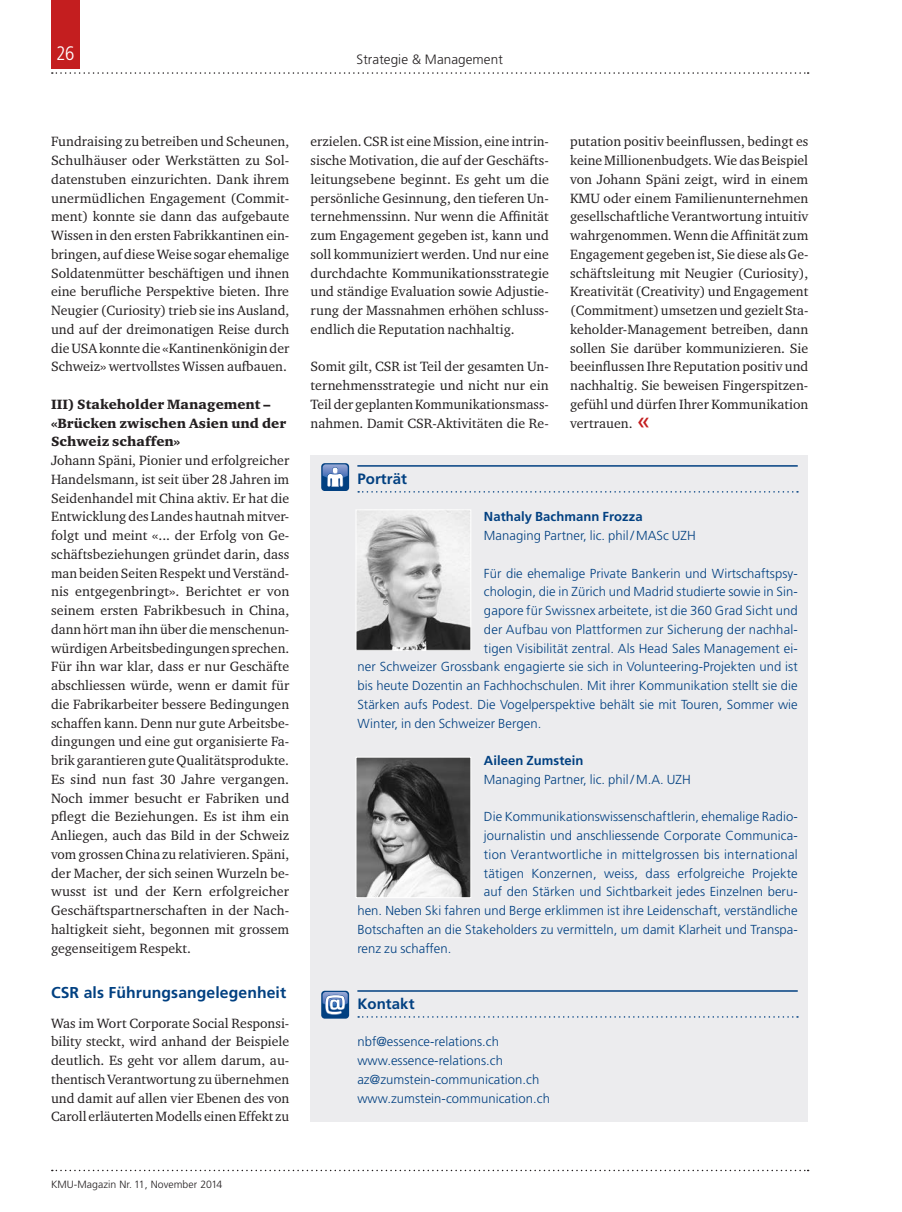
<style>
.page{position:relative;width:902px;height:1212px;background:#fff}
.page>*{position:absolute;margin:0;border:0;box-sizing:border-box;transform-origin:0 0}
.Pagina{font:300 condensed 19.5px "Frutiger LT Std";color:#fff}
.Zwischentitel{font:700 15.75px "Frutiger LT Std";letter-spacing:.005em;color:#014081}
.ServiceBox_Titel{font:700 15px "Frutiger LT Std";letter-spacing:.005em;color:#014081}
.Grundtext{font:13.8px/18.8px "Charter ITC";color:#231f20;text-align:justify}
.Sub_Zwischentitel{font:13.8px/18.8px "Charter ITC Blac";letter-spacing:.005em;color:#231f20}
.Kapitel{font:300 13.5px "Frutiger LT Std";letter-spacing:.005em;color:#231f20}
.ServiceBox_Grundtext{font:300 13.05px "Frutiger LT Std";letter-spacing:.005em;color:#014081}
.ServiceBox_Grundtext-2{font:700 13.05px "Frutiger LT Std";letter-spacing:.005em;color:#014081}
.t1{font:300 10.5px "Frutiger LT Std";letter-spacing:.005em;color:#231f20}
.s1{font-family:"Frutiger LT Std";font-size:24px;color:#c41e1f}
</style>
<div class="page">
<svg style="left:52px;top:1170px;width:756px;height:1px"></svg>
<div style="left:51px;top:0;width:29px;height:68px;background:#c41e1f"></div>
<svg style="left:52px;top:72px;width:756px;height:2px"></svg>
<div style="left:310px;top:455px;width:498px;height:666px;background:#ececee"></div>
<hr style="left:357px;top:465px;width:440px;height:2px;background:#014081">
<svg style="left:358px;top:491px;width:439px;height:2px"></svg>
<hr style="left:357px;top:990px;width:440px;height:2px;background:#014081">
<svg style="left:358px;top:1016px;width:439px;height:2px"></svg>
<div style="left:321px;top:463px;width:28px;height:28px;background:#014081;border-radius:4px"></div>
<svg style="left:322px;top:464px;width:26px;height:23px"></svg>
<div style="left:321px;top:991px;width:28px;height:27px;background:#014081;border-radius:4px"></div>
<svg style="left:322px;top:992px;width:26px;height:22px"></svg>
<img style="left:357px;top:511px;width:112px;height:138px">
<div style="left:355px;top:509px;width:116px;height:142px;border:1px solid #fff"></div>
<img style="left:357px;top:759px;width:112px;height:137px">
<div style="left:355px;top:757px;width:116px;height:141px;border:1px solid #fff"></div>
<p class="Pagina" style="left:56px;top:42px;width:20px">26</p>
<p class="Kapitel" style="left:356px;top:51px;width:148px">Strategie &amp; Management</p>
<p class="Grundtext" style="left:51px;top:132px;width:240px">Fundraising zu betreiben und Scheunen, Schulhäuser oder Werkstätten zu Sol&shy;datenstuben einzurichten. Dank ihrem unermüdlichen Engagement (Commit&shy;ment) konnte sie dann das aufgebaute Wissen in den ersten Fabrikkantinen ein&shy;bringen, auf diese Weise sogar ehemalige Soldatenmütter beschäftigen und ihnen eine berufliche Perspektive bieten. Ihre Neugier (Curiosity) trieb sie ins Ausland, und auf der dreimonatigen Reise durch die USA konnte die «Kantinenkönigin der Schweiz» wertvollstes Wissen aufbauen.</p>
<p class="Sub_Zwischentitel" style="left:51px;top:394px;width:236px">III) Stakeholder Management – «Brücken zwischen Asien und der<br>Schweiz schaffen»</p>
<p class="Grundtext" style="left:51px;top:451px;width:240px">Johann Späni, Pionier und erfolgreicher Handelsmann, ist seit über 28 Jahren im Seidenhandel mit China aktiv. Er hat die Entwicklung des Landes hautnah mitver&shy;folgt und meint «... der Erfolg von Ge&shy;schäftsbeziehungen gründet darin, dass man beiden Seiten Respekt und Verständ&shy;nis entgegenbringt». Berichtet er von seinem ersten Fabrikbesuch in China, dann hört man ihn über die menschenun&shy;würdigen Arbeitsbedingungen sprechen.<br>Für ihn war klar, dass er nur Geschäfte abschliessen würde, wenn er damit für die Fabrikarbeiter bessere Bedingungen schaffen kann. Denn nur gute Arbeitsbe&shy;dingungen und eine gut organisierte Fa&shy;brik garantieren gute Qualitätsprodukte.<br>Es sind nun fast 30 Jahre vergangen.<br>Noch immer besucht er Fabriken und pflegt die Beziehungen. Es ist ihm ein Anliegen, auch das Bild in der Schweiz vom grossen China zu relativieren. Späni, der Macher, der sich seinen Wurzeln be&shy;wusst ist und der Kern erfolgreicher Geschäftspartnerschaften in der Nach&shy;haltigkeit sieht, begonnen mit grossem gegenseitigem Respekt.</p>
<p class="Zwischentitel" style="left:51px;top:983px;width:236px">CSR als Führungsangelegenheit</p>
<p class="Grundtext" style="left:51px;top:1013px;width:240px">Was im Wort Corporate Social Responsi&shy;bility steckt, wird anhand der Beispiele deutlich. Es geht vor allem darum, au&shy;thentisch Verantwortung zu übernehmen und damit auf allen vier Ebenen des von Caroll erläuterten Modells einen Effekt zu</p>
<p class="Grundtext" style="left:310px;top:132px;width:240px">erzielen. CSR ist eine Mission, eine intrin&shy;sische Motivation, die auf der Geschäfts&shy;leitungsebene beginnt. Es geht um die persönliche Gesinnung, den tieferen Un&shy;ternehmenssinn. Nur wenn die Affinität zum Engagement gegeben ist, kann und soll kommuniziert werden. Und nur eine durchdachte Kommunikationsstrategie und ständige Evaluation sowie Adjustie&shy;rung der Massnahmen erhöhen schluss&shy;endlich die Reputation nachhaltig.</p>
<p class="Grundtext" style="left:310px;top:357px;width:240px">Somit gilt, CSR ist Teil der gesamten Un&shy;ternehmensstrategie und nicht nur ein Teil der geplanten Kommunikationsmass&shy;nahmen. Damit CSR-Aktivitäten die Re-</p>
<p class="ServiceBox_Titel" style="left:357px;top:470px;width:51px">Porträt</p>
<p class="Grundtext" style="left:570px;top:132px;width:240px">putation positiv beeinflussen, bedingt es keine Millionenbudgets. Wie das Beispiel von Johann Späni zeigt, wird in einem KMU oder einem Familienunternehmen gesellschaftliche Verantwortung intuitiv wahrgenommen. Wenn die Affinität zum Engagement gegeben ist, Sie diese als Ge&shy;schäftsleitung mit Neugier (Curiosity), Kreativität (Creativity) und Engagement (Commitment) umsetzen und gezielt Sta&shy;keholder-Management betreiben, dann sollen Sie darüber kommunizieren. Sie beeinflussen Ihre Reputation positiv und nachhaltig. Sie beweisen Fingerspitzen&shy;gefühl und dürfen Ihrer Kommunikation vertrauen. <span class="s1">«</span></p>
<p class="ServiceBox_Grundtext-2" style="left:484px;top:509px;width:160px">Nathaly Bachmann Frozza</p>
<p class="ServiceBox_Grundtext" style="left:484px;top:528px;width:213px">Managing Partner, lic. phil/MASc UZH</p>
<p class="ServiceBox_Grundtext" style="left:484px;top:566px;width:315px">Für die ehemalige Private Bankerin und Wirtschaftspsy-</p>
<p class="ServiceBox_Grundtext" style="left:484px;top:584px;width:315px">chologin, die in Zürich und Madrid studierte sowie in Sin-</p>
<p class="ServiceBox_Grundtext" style="left:484px;top:603px;width:315px">gapore für Swissnex arbeitete, ist die 360 Grad Sicht und</p>
<p class="ServiceBox_Grundtext" style="left:484px;top:622px;width:315px">der Aufbau von Plattformen zur Sicherung der nachhal-</p>
<p class="ServiceBox_Grundtext" style="left:484px;top:641px;width:315px">tigen Visibilität zentral. Als Head Sales Management ei-</p>
<p class="ServiceBox_Grundtext" style="left:357px;top:659px;width:442px">ner Schweizer Grossbank engagierte sie sich in Volunteering-Projekten und ist</p>
<p class="ServiceBox_Grundtext" style="left:357px;top:678px;width:442px">bis heute Dozentin an Fachhochschulen. Mit ihrer Kommunikation stellt sie die</p>
<p class="ServiceBox_Grundtext" style="left:357px;top:697px;width:442px">Stärken aufs Podest. Die Vogelperspektive behält sie mit Touren, Sommer wie</p>
<p class="ServiceBox_Grundtext" style="left:357px;top:716px;width:185px">Winter, in den Schweizer Bergen.</p>
<p class="ServiceBox_Grundtext-2" style="left:484px;top:753px;width:101px">Aileen Zumstein</p>
<p class="ServiceBox_Grundtext" style="left:484px;top:772px;width:208px">Managing Partner, lic. phil/M.A. UZH</p>
<p class="ServiceBox_Grundtext" style="left:484px;top:809px;width:315px">Die Kommunikationswissenschaftlerin, ehemalige Radio-</p>
<p class="ServiceBox_Grundtext" style="left:484px;top:828px;width:315px">journalistin und anschliessende Corporate Communica-</p>
<p class="ServiceBox_Grundtext" style="left:484px;top:847px;width:315px">tion Verantwortliche in mittelgrossen bis international</p>
<p class="ServiceBox_Grundtext" style="left:484px;top:866px;width:315px">tätigen Konzernen, weiss, dass erfolgreiche Projekte</p>
<p class="ServiceBox_Grundtext" style="left:484px;top:884px;width:315px">auf den Stärken und Sichtbarkeit jedes Einzelnen beru-</p>
<p class="ServiceBox_Grundtext" style="left:357px;top:903px;width:442px">hen. Neben Ski fahren und Berge erklimmen ist ihre Leidenschaft, verständliche</p>
<p class="ServiceBox_Grundtext" style="left:357px;top:922px;width:442px">Botschaften an die Stakeholders zu vermitteln, um damit Klarheit und Transpa-</p>
<p class="ServiceBox_Grundtext" style="left:357px;top:941px;width:96px">renz zu schaffen.</p>
<p class="ServiceBox_Titel" style="left:357px;top:995px;width:59px">Kontakt</p>
<p class="ServiceBox_Grundtext" style="left:357px;top:1034px;width:143px">nbf@essence-relations.ch</p>
<p class="ServiceBox_Grundtext" style="left:357px;top:1053px;width:147px">www.essence-relations.ch</p>
<p class="ServiceBox_Grundtext" style="left:357px;top:1072px;width:183px">az@zumstein-communication.ch</p>
<p class="ServiceBox_Grundtext" style="left:357px;top:1091px;width:194px">www.zumstein-communication.ch</p>
<p class="t1" style="left:51px;top:1178px;width:173px">KMU-Magazin Nr. 11, November 2014</p>
</div>
